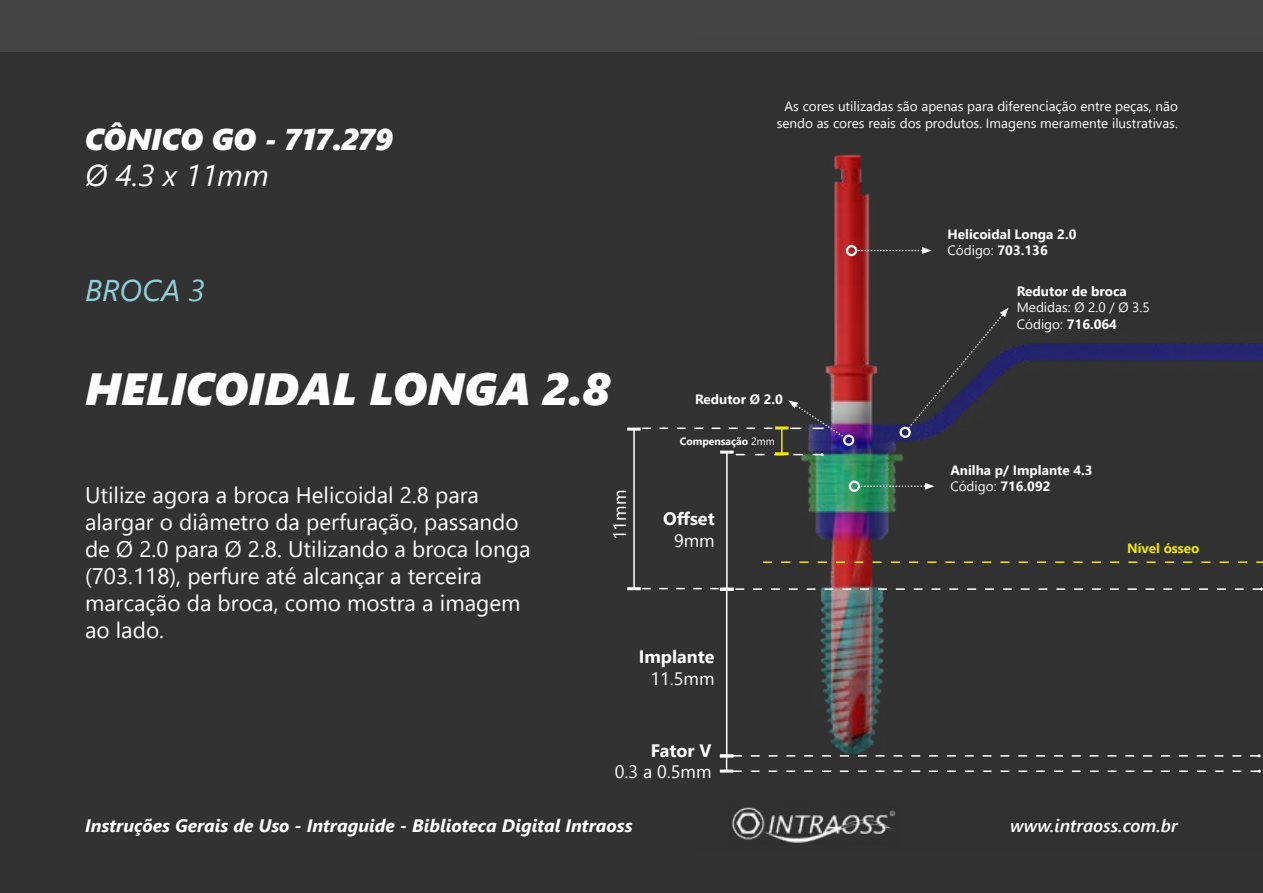
<style>
.page{position:relative;width:1263px;height:893px;background:#333232}
.page>*{position:absolute;margin:0;border:0;box-sizing:border-box;transform-origin:0 0}
.t1{font:italic 45px "Segoe UI Black";color:#fff}
.t2{font:italic 30px "Segoe UI Black";color:#fff}
.t3{font:italic 30px "Segoe UI";color:#fff}
.t4{font:italic 30px "Segoe UI";color:#90d0d9}
.t5{font:22.5px/27px "Segoe UI";color:#fff}
.t6{font:italic 700 18px "Segoe UI";color:#fff}
.t7{font:18px "Segoe UI";color:#fff}
.t8{font:700 18px "Segoe UI";color:#fff}
.t9{font:italic 600 18px "Segoe UI";color:#fff}
.t10{font:13.5px/16.2px "Segoe UI";color:#fff;text-align:center}
.t11{font:700 13.5px/16.2px "Segoe UI";color:#fff}
.t12{font:700 13.5px "Segoe UI";color:#f2e600}
.t13{font:700 10.5px "Segoe UI";color:#fff}
.s1{font-weight:400}
.s2{font-weight:700}
</style>
<div class="page">
<div style="left:0;top:0;width:1263px;height:51px;background:#454444"></div>
<img style="left:695px;top:51px;width:568px;height:792px">
<svg style="left:907px;top:308px;width:101px;height:122px"></svg>
<div style="left:899px;top:427px;width:12px;height:11px;border:2px solid #fff;border-radius:50%"></div>
<svg style="left:856px;top:247px;width:75px;height:7px"></svg>
<div style="left:846px;top:245px;width:11px;height:11px;border:2px solid #fff;border-radius:50%"></div>
<div style="left:843px;top:435px;width:11px;height:11px;border:2px solid #fff;border-radius:50%"></div>
<svg style="left:859px;top:483px;width:75px;height:7px"></svg>
<div style="left:849px;top:481px;width:11px;height:11px;border:2px solid #fff;border-radius:50%"></div>
<svg style="left:763px;top:561px;width:500px;height:2px"></svg>
<hr style="left:726px;top:589px;width:1px;height:167px;background:#fff">
<hr style="left:726px;top:452px;width:2px;height:137px;background:#fff">
<hr style="left:633px;top:429px;width:2px;height:160px;background:#fff">
<hr style="left:627px;top:428px;width:14px;height:3px;background:#fff">
<hr style="left:627px;top:587px;width:14px;height:3px;background:#fff">
<svg style="left:642px;top:400px;width:204px;height:56px"></svg>
<svg style="left:642px;top:588px;width:621px;height:3px"></svg>
<svg style="left:720px;top:754px;width:541px;height:19px"></svg>
<h2 class="t2" style="left:85px;top:116px;width:310px">CÔNICO GO - 717.279</h2>
<h2 class="t3" style="left:85px;top:147px;width:185px">Ø 4.3 x 11mm</h2>
<p class="t10" style="left:777px;top:97px;width:403px">As cores utilizadas são apenas para diferenciação entre peças, não sendo as cores reais dos produtos. Imagens meramente ilustrativas.</p>
<h2 class="t4" style="left:85px;top:262px;width:121px">BROCA 3</h2>
<h1 class="t1" style="left:85px;top:355px;width:526px">HELICOIDAL LONGA 2.8</h1>
<p class="t11" style="left:695px;top:390px;width:89px">Redutor Ø 2.0</p>
<p class="t13" style="left:680px;top:431px;width:97px">Compensação <span class="s1">2mm</span></p>
<p class="t5" style="left:85px;top:480px;width:447px">Utilize agora a broca Helicoidal 2.8 para alargar o diâmetro da perfuração, passando de Ø 2.0 para Ø 2.8. Utilizando a broca longa (703.118), perfure até alcançar a terceira marcação da broca, como mostra a imagem ao lado.</p>
<p class="t7" style="left:603px;top:540px;width:52px;rotate:-90deg">11mm</p>
<p class="t8" style="left:663px;top:502px;width:53px">Offset</p>
<p class="t7" style="left:674px;top:523px;width:42px">9mm</p>
<p class="t8" style="left:639px;top:640px;width:77px">Implante</p>
<p class="t7" style="left:650px;top:661px;width:66px">11.5mm</p>
<p class="t11" style="left:947px;top:225px;width:130px">Helicoidal Longa 2.0<br><span class="s1">Código:</span> 703.136</p>
<p class="t11" style="left:1017px;top:282px;width:111px">Redutor de broca</p>
<p class="t10" style="left:1017px;top:298px;width:134px;text-align:left">Medidas: Ø 2.0 / Ø 3.5<br>Código: <span class="s2">716.064</span></p>
<p class="t11" style="left:950px;top:461px;width:144px">Anilha p/ Implante 4.3<br><span class="s1">Código:</span> 716.092</p>
<p class="t12" style="left:1127px;top:535px;width:74px">Nível ósseo</p>
<p class="t8" style="left:651px;top:733px;width:62px">Fator V</p>
<p class="t7" style="left:615px;top:755px;width:98px">0.3 a 0.5mm</p>
<p class="t6" style="left:85px;top:808px;width:549px">Instruções Gerais de Uso - Intraguide - Biblioteca Digital Intraoss</p>
<p class="t9" style="left:1010px;top:808px;width:169px">www.intraoss.com.br</p>
</div>
